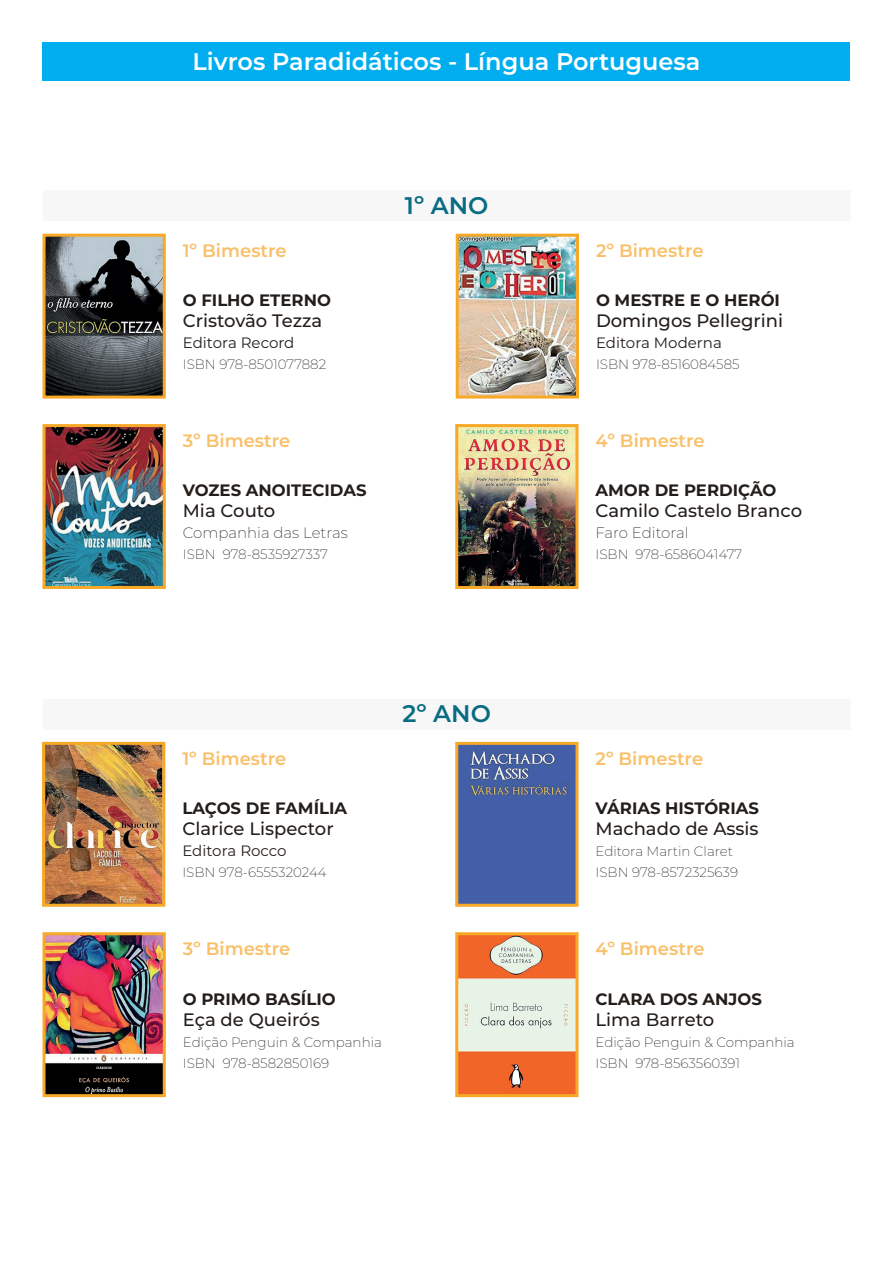
<style>
.page{position:relative;width:893px;height:1263px;background:#fff}
.page>*{position:absolute;margin:0;border:0;box-sizing:border-box;transform-origin:0 0}
.TÍTULO_DE_SEÇÃO___CENTER___Montserrat_15{font:600 24px "Montserrat";color:#fff}
.TEXTO___CENTER___Montserrat_16{font:600 24px "Montserrat";color:#096c82}
.TEXTO___LEFT___Montserrat_10{font:500 18px "Montserrat";color:#241e1b}
.LISTA_QNT_TITLE___CENTER___Montserrat_10{font:600 18px "Montserrat";color:#f9c069}
.TEXTO___LEFT___Montserrat_10-2{font:700 16.5px "Montserrat";color:#241e1b}
.TEXTO___LEFT___Montserrat_10-3{font:15px "Montserrat";color:#241e1b}
.TEXTO___LEFT___Montserrat_10-4{font:200 15px "Montserrat";color:#241e1b}
.TEXTO___LEFT___Montserrat_10-5{font:200 13.5px "Montserrat";color:#241e1b}
</style>
<div class="page">
<div style="left:43px;top:43px;width:807px;height:38px;background:#00aeef"></div>
<div style="left:43px;top:191px;width:808px;height:30px;background:#f7f7f8"></div>
<img style="left:47px;top:238px;width:115px;height:157px">
<div style="left:43px;top:234px;width:123px;height:165px;border:3px solid #f6a826"></div>
<img style="left:460px;top:238px;width:115px;height:157px">
<div style="left:456px;top:234px;width:123px;height:165px;border:3px solid #f6a826"></div>
<img style="left:459px;top:428px;width:115px;height:157px">
<div style="left:455px;top:424px;width:123px;height:165px;border:3px solid #f6a826"></div>
<img style="left:47px;top:428px;width:115px;height:157px">
<div style="left:43px;top:424px;width:123px;height:165px;border:3px solid #f6a826"></div>
<div style="left:43px;top:699px;width:808px;height:30px;background:#f7f7f8"></div>
<img style="left:46px;top:746px;width:115px;height:157px">
<div style="left:42px;top:742px;width:123px;height:165px;border:3px solid #f6a826"></div>
<img style="left:459px;top:746px;width:115px;height:157px">
<div style="left:455px;top:742px;width:123px;height:165px;border:3px solid #f6a826"></div>
<img style="left:459px;top:936px;width:115px;height:157px">
<div style="left:455px;top:932px;width:123px;height:165px;border:3px solid #f6a826"></div>
<img style="left:47px;top:936px;width:115px;height:157px">
<div style="left:43px;top:932px;width:123px;height:165px;border:3px solid #f6a826"></div>
<p class="TÍTULO_DE_SEÇÃO___CENTER___Montserrat_15" style="left:193px;top:44px;width:509px">Livros Paradidáticos - Língua Portuguesa</p>
<p class="LISTA_QNT_TITLE___CENTER___Montserrat_10" style="left:183px;top:237px;width:106px">1º Bimestre</p>
<p class="TEXTO___LEFT___Montserrat_10-2" style="left:183px;top:288px;width:150px">O FILHO ETERNO</p>
<p class="TEXTO___LEFT___Montserrat_10" style="left:183px;top:308px;width:141px">Cristovão Tezza</p>
<p class="TEXTO___LEFT___Montserrat_10-3" style="left:183px;top:332px;width:113px">Editora Record</p>
<p class="TEXTO___LEFT___Montserrat_10-5" style="left:183px;top:355px;width:145px">ISBN 978-8501077882</p>
<p class="LISTA_QNT_TITLE___CENTER___Montserrat_10" style="left:183px;top:428px;width:109px">3º Bimestre</p>
<p class="TEXTO___LEFT___Montserrat_10-2" style="left:183px;top:479px;width:185px">VOZES ANOITECIDAS</p>
<p class="TEXTO___LEFT___Montserrat_10" style="left:183px;top:498px;width:94px">Mia Couto</p>
<p class="TEXTO___LEFT___Montserrat_10-4" style="left:183px;top:523px;width:167px">Companhia das Letras</p>
<p class="TEXTO___LEFT___Montserrat_10-5" style="left:183px;top:546px;width:147px">ISBN 978-8535927337</p>
<p class="TEXTO___CENTER___Montserrat_16" style="left:405px;top:188px;width:85px">1º ANO</p>
<p class="LISTA_QNT_TITLE___CENTER___Montserrat_10" style="left:182px;top:746px;width:106px">1º Bimestre</p>
<p class="TEXTO___LEFT___Montserrat_10-2" style="left:182px;top:796px;width:166px">LAÇOS DE FAMÍLIA</p>
<p class="TEXTO___LEFT___Montserrat_10" style="left:182px;top:816px;width:153px">Clarice Lispector</p>
<p class="TEXTO___LEFT___Montserrat_10-3" style="left:182px;top:841px;width:106px">Editora Rocco</p>
<p class="TEXTO___LEFT___Montserrat_10-5" style="left:182px;top:863px;width:146px">ISBN 978-6555320244</p>
<p class="TEXTO___CENTER___Montserrat_16" style="left:403px;top:697px;width:90px">2º ANO</p>
<p class="LISTA_QNT_TITLE___CENTER___Montserrat_10" style="left:183px;top:936px;width:109px">3º Bimestre</p>
<p class="TEXTO___LEFT___Montserrat_10-2" style="left:183px;top:987px;width:154px">O PRIMO BASÍLIO</p>
<p class="TEXTO___LEFT___Montserrat_10" style="left:183px;top:1007px;width:138px">Eça de Queirós</p>
<p class="TEXTO___LEFT___Montserrat_10-5" style="left:183px;top:1033px;width:201px">Edição Penguin &amp; Companhia</p>
<p class="TEXTO___LEFT___Montserrat_10-5" style="left:183px;top:1054px;width:148px">ISBN 978-8582850169</p>
<p class="LISTA_QNT_TITLE___CENTER___Montserrat_10" style="left:596px;top:237px;width:109px">2º Bimestre</p>
<p class="TEXTO___LEFT___Montserrat_10-2" style="left:596px;top:288px;width:186px">O MESTRE E O HERÓI</p>
<p class="TEXTO___LEFT___Montserrat_10" style="left:596px;top:308px;width:189px">Domingos Pellegrini</p>
<p class="TEXTO___LEFT___Montserrat_10-3" style="left:596px;top:332px;width:127px">Editora Moderna</p>
<p class="TEXTO___LEFT___Montserrat_10-5" style="left:596px;top:355px;width:145px">ISBN 978-8516084585</p>
<p class="LISTA_QNT_TITLE___CENTER___Montserrat_10" style="left:595px;top:428px;width:111px">4º Bimestre</p>
<p class="TEXTO___LEFT___Montserrat_10-2" style="left:595px;top:479px;width:182px">AMOR DE PERDIÇÃO</p>
<p class="TEXTO___LEFT___Montserrat_10" style="left:595px;top:498px;width:208px">Camilo Castelo Branco</p>
<p class="TEXTO___LEFT___Montserrat_10-4" style="left:595px;top:523px;width:95px">Faro Editoral</p>
<p class="TEXTO___LEFT___Montserrat_10-5" style="left:595px;top:546px;width:148px">ISBN 978-6586041477</p>
<p class="LISTA_QNT_TITLE___CENTER___Montserrat_10" style="left:595px;top:746px;width:109px">2º Bimestre</p>
<p class="TEXTO___LEFT___Montserrat_10-2" style="left:595px;top:796px;width:165px">VÁRIAS HISTÓRIAS</p>
<p class="TEXTO___LEFT___Montserrat_10" style="left:595px;top:816px;width:165px">Machado de Assis</p>
<p class="TEXTO___LEFT___Montserrat_10-5" style="left:595px;top:842px;width:139px">Editora Martin Claret</p>
<p class="TEXTO___LEFT___Montserrat_10-5" style="left:595px;top:863px;width:144px">ISBN 978-8572325639</p>
<p class="LISTA_QNT_TITLE___CENTER___Montserrat_10" style="left:595px;top:936px;width:111px">4º Bimestre</p>
<p class="TEXTO___LEFT___Montserrat_10-2" style="left:595px;top:987px;width:168px">CLARA DOS ANJOS</p>
<p class="TEXTO___LEFT___Montserrat_10" style="left:595px;top:1007px;width:120px">Lima Barreto</p>
<p class="TEXTO___LEFT___Montserrat_10-5" style="left:595px;top:1033px;width:201px">Edição Penguin &amp; Companhia</p>
<p class="TEXTO___LEFT___Montserrat_10-5" style="left:595px;top:1054px;width:146px">ISBN 978-8563560391</p>
</div>
